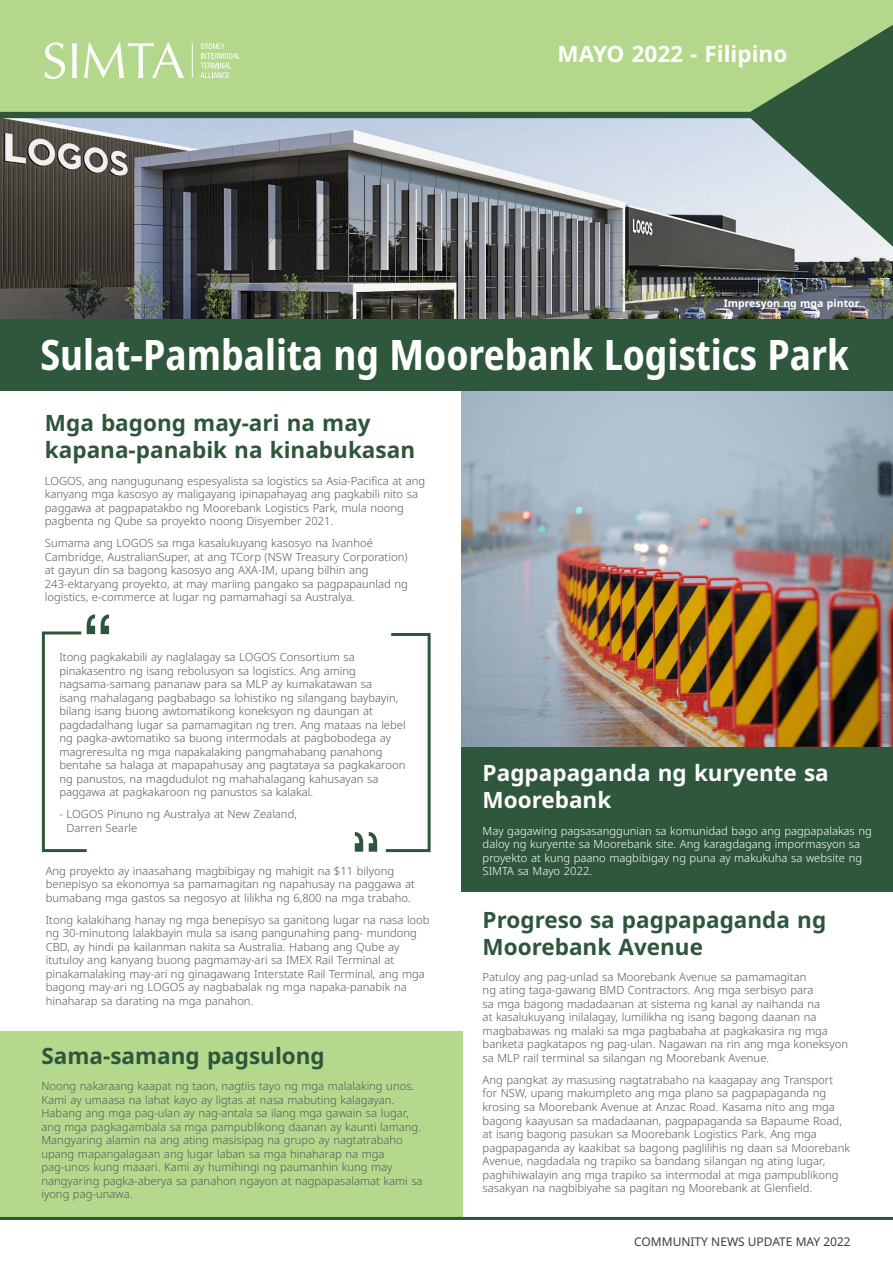
<style>
.page{position:relative;width:893px;height:1263px;background:#fff}
.page>*{position:absolute;margin:0;border:0;box-sizing:border-box;transform-origin:0 0}
.t1{font:700 condensed 42px "Noto Sans";color:#fff}
.Sub_Head{font:700 22.5px/27px "Noto Sans";color:#2e563b}
.Sub_Head-2{font:700 22.5px/27px "Noto Sans";color:#fff}
.t2{font:12px "Noto Sans";color:#403e3d}
.Body{font:300 11.25px/13.5px "Noto Sans";color:#58595b}
.Body-2{font:300 11.25px/13.5px "Noto Sans";color:#fff}
.t3{font:700 10.5px "Noto Sans";color:#fff}
</style>
<div class="page">
<div style="left:0;top:1031px;width:465px;height:187px;background:#b4d88c"></div>
<div style="left:463px;top:878px;width:430px;height:341px;background:#fff"></div>
<div style="left:461px;top:746px;width:432px;height:146px;background:#2f573b"></div>
<svg style="left:41px;top:614px;width:68px;height:239px"></svg>
<svg style="left:355px;top:832px;width:22px;height:20px"></svg>
<svg style="left:385px;top:633px;width:46px;height:220px"></svg>
<hr style="left:0;top:1217px;width:893px;height:3px;background:#2e563b">
<img style="left:0;top:247px;width:893px;height:73px">
<img style="left:461px;top:391px;width:432px;height:355px">
<svg style="left:0;top:112px;width:893px;height:135px;background:#818a8b"></svg>
<div style="left:0;top:320px;width:893px;height:71px;background:#2f573b"></div>
<svg style="left:0;top:17px;width:893px;height:95px;background:#a9cd84"></svg>
<svg style="left:44px;top:43px;width:21px;height:36px"></svg>
<svg style="left:72px;top:43px;width:5px;height:35px"></svg>
<svg style="left:84px;top:43px;width:100px;height:35px"></svg>
<hr style="left:192px;top:43px;width:1px;height:35px;background:#fff">
<svg style="left:200px;top:43px;width:40px;height:35px"></svg>
<div style="left:0;top:0;width:893px;height:17px;background:#b4d88c"></div>
<p class="Sub_Head-2" style="left:558px;top:41px;width:231px">MAYO 2022 - Filipino</p>
<p class="t3" style="left:724px;top:296px;width:137px">Impresyon ng mga pintor</p>
<h1 class="t1" style="left:40px;top:324px;width:810px">Sulat-Pambalita ng Moorebank Logistics Park</h1>
<p class="Sub_Head" style="left:45px;top:410px;width:372px">Mga bagong may-ari na may kapana-panabik na kinabukasan</p>
<p class="Body" style="left:45px;top:474px;width:382px">LOGOS, ang nangugunang espesyalista sa logistics sa Asia-Pacifica at ang kanyang mga kasosyo ay maligayang ipinapahayag ang pagkabili nito sa paggawa at pagpapatakbo ng Moorebank Logistics Park, mula noong pagbenta ng Qube sa proyekto noong Disyember 2021.</p>
<p class="Body" style="left:45px;top:536px;width:365px">Sumama ang LOGOS sa mga kasalukuyang kasosyo na Ivanhoé Cambridge, AustralianSuper, at ang TCorp (NSW Treasury Corporation) at gayun din sa bagong kasosyo ang AXA-IM, upang bilhin ang 243-ektaryang proyekto, at may mariing pangako sa pagpapaunlad ng logistics, e-commerce at lugar ng pamamahagi sa Australya.</p>
<p class="Body" style="left:59px;top:650px;width:348px">Itong pagkakabili ay naglalagay sa LOGOS Consortium sa pinakasentro ng isang rebolusyon sa logistics. Ang aming nagsama-samang pananaw para sa MLP ay kumakatawan sa<br>isang mahalagang pagbabago sa lohistiko ng silangang baybayin, bilang isang buong awtomatikong koneksyon ng daungan at pagdadalhang lugar sa pamamagitan ng tren. Ang mataas na lebel ng pagka-awtomatiko sa buong intermodals at pagbobodega ay magreresulta ng mga napakalaking pangmahabang panahong bentahe sa halaga at mapapahusay ang pagtataya sa pagkakaroon ng panustos, na magdudulot ng mahahalagang kahusayan sa paggawa at pagkakaroon ng panustos sa kalakal.</p>
<p class="Body" style="left:66px;top:807px;width:232px;text-indent:-7px">- LOGOS Pinuno ng Australya at New Zealand,<br>Darren Searle</p>
<p class="Body" style="left:46px;top:864px;width:371px">Ang proyekto ay inaasahang magbibigay ng mahigit na $11 bilyong benepisyo sa ekonomya sa pamamagitan ng napahusay na paggawa at bumabang mga gastos sa negosyo at lilikha ng 6,800 na mga trabaho.</p>
<p class="Body" style="left:46px;top:913px;width:385px">Itong kalakihang hanay ng mga benepisyo sa ganitong lugar na nasa loob ng 30-minutong lalakbayin mula sa isang pangunahing pang- mundong CBD, ay hindi pa kailanman nakita sa Australia. Habang ang Qube ay itutuloy ang kanyang buong pagmamay-ari sa IMEX Rail Terminal at pinakamalaking may-ari ng ginagawang Interstate Rail Terminal, ang mga bagong may-ari ng LOGOS ay nagbabalak ng mga napaka-panabik na hinaharap sa darating na mga panahon.</p>
<p class="Sub_Head" style="left:41px;top:1043px;width:285px">Sama-samang pagsulong</p>
<p class="Body" style="left:41px;top:1080px;width:383px">Noong nakaraang kaapat ng taon, nagtiis tayo ng mga malalaking unos.<br>Kami ay umaasa na lahat kayo ay ligtas at nasa mabuting kalagayan.<br>Habang ang mga pag-ulan ay nag-antala sa ilang mga gawain sa lugar, ang mga pagkagambala sa mga pampublikong daanan ay kaunti lamang.<br>Mangyaring alamin na ang ating masisipag na grupo ay nagtatrabaho upang mapangalagaan ang lugar laban sa mga hinaharap na mga pag-unos kung maaari. Kami ay humihingi ng paumanhin kung may nangyaring pagka-aberya sa panahon ngayon at nagpapasalamat kami sa iyong pag-unawa.</p>
<p class="Sub_Head-2" style="left:483px;top:760px;width:348px">Pagpapaganda ng kuryente sa<br>Moorebank</p>
<p class="Body-2" style="left:483px;top:824px;width:391px">May gagawing pagsasanggunian sa komunidad bago ang pagpapalakas ng daloy ng kuryente sa Moorebank site. Ang karagdagang impormasyon sa proyekto at kung paano magbibigay ng puna ay makukuha sa website ng SIMTA sa Mayo 2022.</p>
<p class="Sub_Head" style="left:483px;top:906px;width:345px">Progreso sa pagpapaganda ng<br>Moorebank Avenue</p>
<p class="Body" style="left:483px;top:970px;width:367px">Patuloy ang pag-unlad sa Moorebank Avenue sa pamamagitan<br>ng ating taga-gawang BMD Contractors. Ang mga serbisyo para<br>sa mga bagong madadaanan at sistema ng kanal ay naihanda na<br>at kasalukuyang inilalagay, lumilikha ng isang bagong daanan na magbabawas ng malaki sa mga pagbabaha at pagkakasira ng mga banketa pagkatapos ng pag-ulan. Nagawan na rin ang mga koneksyon sa MLP rail terminal sa silangan ng Moorebank Avenue.</p>
<p class="Body" style="left:483px;top:1073px;width:369px">Ang pangkat ay masusing nagtatrabaho na kaagapay ang Transport for NSW, upang makumpleto ang mga plano sa pagpapaganda ng krosing sa Moorebank Avenue at Anzac Road. Kasama nito ang mga bagong kaayusan sa madadaanan, pagpapaganda sa Bapaume Road, at isang bagong pasukan sa Moorebank Logistics Park. Ang mga pagpapaganda ay kaakibat sa bagong paglilihis ng daan sa Moorebank Avenue, nagdadala ng trapiko sa bandang silangan ng ating lugar, paghihiwalayin ang mga trapiko sa intermodal at mga pampublikong sasakyan na nagbibiyahe sa pagitan ng Moorebank at Glenfield.</p>
<p class="t2" style="left:634px;top:1233px;width:218px">COMMUNITY NEWS UPDATE MAY 2022</p>
</div>
